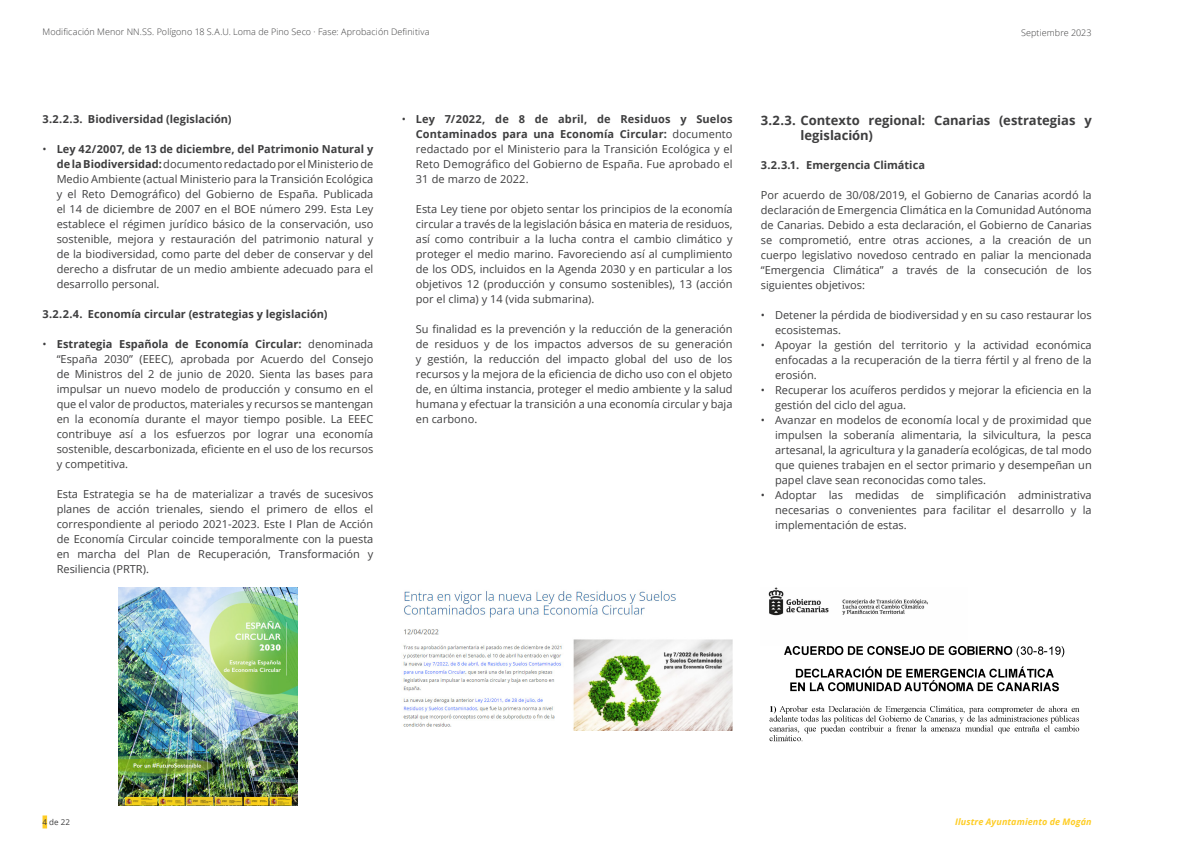
<style>
.page{position:relative;width:1191px;height:842px;background:#fff}
.page>*{position:absolute;margin:0;border:0;box-sizing:border-box;transform-origin:0 0}
.t1{font:700 13px/15px "Open Sans";letter-spacing:-.005em;color:#3e3e3f}
.Sangría_5_mm{font:11px/15px "Open Sans";color:#3e3e3f;text-align:justify}
.TEXTO_BASE{font:11px/15px "Open Sans";color:#3e3e3f;text-align:justify}
.t2{font:700 11px "Open Sans";color:#3e3e3f}
.t3{font:300 9px "Open Sans";letter-spacing:.01em;color:#3e3e3f}
.t4{font:italic 700 9px "Open Sans";letter-spacing:.01em;color:#fecd26}
.t5{font:8px "Open Sans";color:#3e3e3f}
.s1{font-weight:700}
</style>
<div class="page">
<img style="left:118px;top:588px;width:179px;height:218px">
<img style="left:768px;top:588px;width:312px;height:154px">
<img style="left:403px;top:591px;width:329px;height:139px">
<hr style="left:43px;top:815px;width:4px;height:13px;background:#fecd26">
<p class="t3" style="left:43px;top:26px;width:388px">Modificación Menor NN.SS. Polígono 18 S.A.U. Loma de Pino Seco · Fase: Aprobación Definitiva</p>
<p class="t3" style="left:1021px;top:27px;width:72px">Septiembre 2023</p>
<p class="t2" style="left:43px;top:111px;width:190px">3.2.2.3. Biodiversidad (legislación)</p>
<p class="Sangría_5_mm" style="left:57px;top:141px;width:318px;text-indent:-14px">• <span class="s1">Ley 42/2007, de 13 de diciembre, del Patrimonio Natural y de la Biodiversidad:</span> documento redactado por el Ministerio de Medio Ambiente (actual Ministerio para la Transición Ecológica y el Reto Demográfico) del Gobierno de España. Publicada el 14 de diciembre de 2007 en el BOE número 299. Esta Ley establece el régimen jurídico básico de la conservación, uso sostenible, mejora y restauración del patrimonio natural y de la biodiversidad, como parte del deber de conservar y del derecho a disfrutar de un medio ambiente adecuado para el desarrollo personal.</p>
<p class="t2" style="left:43px;top:306px;width:286px">3.2.2.4. Economía circular (estrategias y legislación)</p>
<p class="Sangría_5_mm" style="left:57px;top:336px;width:318px;text-indent:-14px">• <span class="s1">Estrategia Española de Economía Circular:</span> denominada “España 2030” (EEEC), aprobada por Acuerdo del Consejo de Ministros del 2 de junio de 2020. Sienta las bases para impulsar un nuevo modelo de producción y consumo en el que el valor de productos, materiales y recursos se mantengan en la economía durante el mayor tiempo posible. La EEEC contribuye así a los esfuerzos por lograr una economía sostenible, descarbonizada, eficiente en el uso de los recursos y competitiva.</p>
<p class="Sangría_5_mm" style="left:57px;top:486px;width:318px">Esta Estrategia se ha de materializar a través de sucesivos planes de acción trienales, siendo el primero de ellos el correspondiente al periodo 2021-2023. Este I Plan de Acción de Economía Circular coincide temporalmente con la puesta en marcha del Plan de Recuperación, Transformación y Resiliencia (PRTR).</p>
<p class="Sangría_5_mm" style="left:416px;top:111px;width:318px;text-indent:-14px">• <span class="s1">Ley 7/2022, de 8 de abril, de Residuos y Suelos Contaminados para una Economía Circular:</span> documento redactado por el Ministerio para la Transición Ecológica y el Reto Demográfico del Gobierno de España. Fue aprobado el 31 de marzo de 2022.</p>
<p class="Sangría_5_mm" style="left:416px;top:201px;width:318px">Esta Ley tiene por objeto sentar los principios de la economía circular a través de la legislación básica en materia de residuos, así como contribuir a la lucha contra el cambio climático y proteger el medio marino. Favoreciendo así al cumplimiento de los ODS, incluidos en la Agenda 2030 y en particular a los objetivos 12 (producción y consumo sostenibles), 13 (acción por el clima) y 14 (vida submarina).</p>
<p class="Sangría_5_mm" style="left:416px;top:321px;width:318px">Su finalidad es la prevención y la reducción de la generación de residuos y de los impactos adversos de su generación y gestión, la reducción del impacto global del uso de los recursos y la mejora de la eficiencia de dicho uso con el objeto de, en última instancia, proteger el medio ambiente y la salud humana y efectuar la transición a una economía circular y baja en carbono.</p>
<p class="t1" style="left:800px;top:112px;width:293px;text-indent:-40px">3.2.3. Contexto regional: Canarias (estrategias y legislación)</p>
<p class="t2" style="left:761px;top:157px;width:166px">3.2.3.1. Emergencia Climática</p>
<p class="TEXTO_BASE" style="left:761px;top:187px;width:332px">Por acuerdo de 30/08/2019, el Gobierno de Canarias acordó la declaración de Emergencia Climática en la Comunidad Autónoma de Canarias. Debido a esta declaración, el Gobierno de Canarias se comprometió, entre otras acciones, a la creación de un cuerpo legislativo novedoso centrado en paliar la mencionada “Emergencia Climática” a través de la consecución de los siguientes objetivos:</p>
<p class="Sangría_5_mm" style="left:775px;top:307px;width:318px;text-indent:-14px">• Detener la pérdida de biodiversidad y en su caso restaurar los ecosistemas.</p>
<p class="Sangría_5_mm" style="left:775px;top:337px;width:318px;text-indent:-14px">• Apoyar la gestión del territorio y la actividad económica enfocadas a la recuperación de la tierra fértil y al freno de la erosión.</p>
<p class="Sangría_5_mm" style="left:775px;top:382px;width:318px;text-indent:-14px">• Recuperar los acuíferos perdidos y mejorar la eficiencia en la gestión del ciclo del agua.</p>
<p class="Sangría_5_mm" style="left:775px;top:412px;width:318px;text-indent:-14px">• Avanzar en modelos de economía local y de proximidad que impulsen la soberanía alimentaria, la silvicultura, la pesca artesanal, la agricultura y la ganadería ecológicas, de tal modo que quienes trabajen en el sector primario y desempeñan un papel clave sean reconocidas como tales.</p>
<p class="Sangría_5_mm" style="left:775px;top:487px;width:318px;text-indent:-14px">• Adoptar las medidas de simplificación administrativa necesarias o convenientes para facilitar el desarrollo y la implementación de estas.</p>
<p class="t5" style="left:43px;top:816px;width:29px">4 de 22</p>
<p class="t4" style="left:955px;top:815px;width:138px">Ilustre Ayuntamiento de Mogán</p>
</div>
